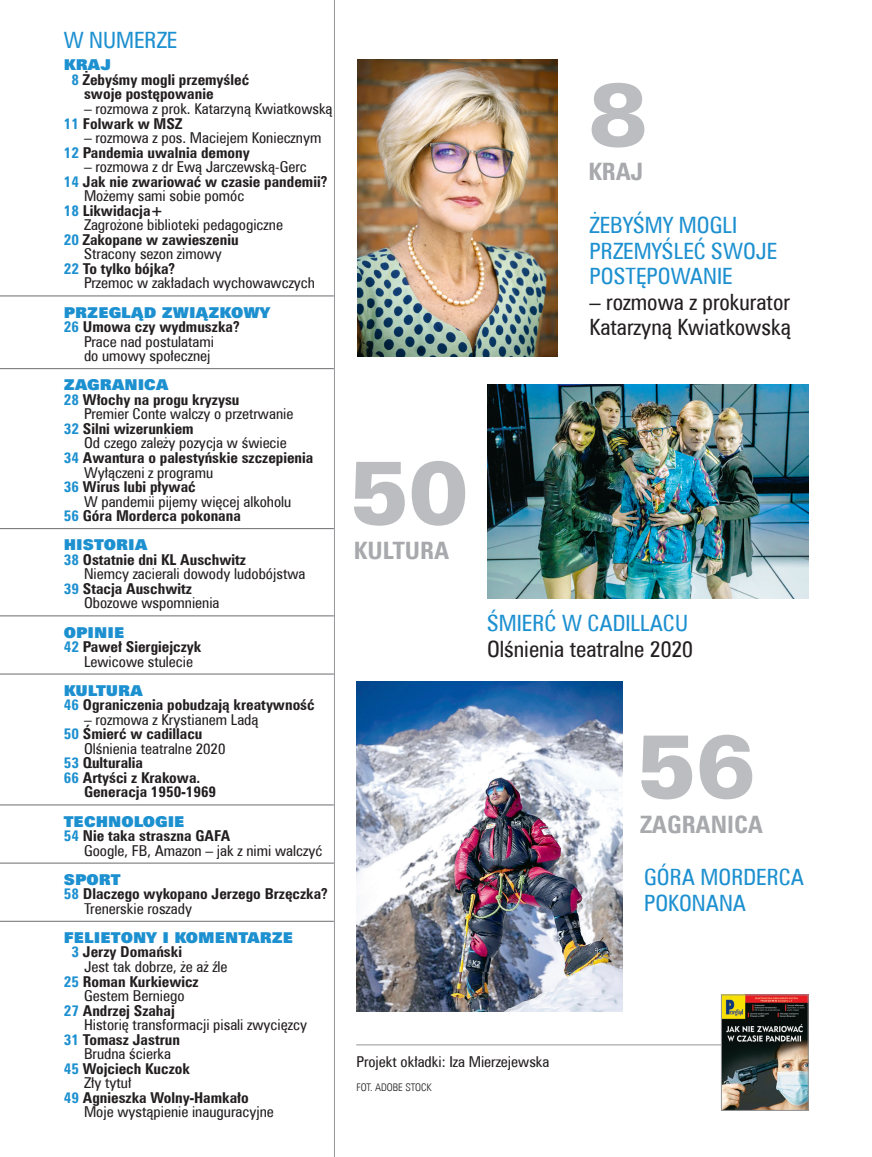
<style>
.page{position:relative;width:872px;height:1157px;background:#fff}
.page>*{position:absolute;margin:0;border:0;box-sizing:border-box;transform-origin:0 0}
.t1{font:90px "Zurich Blk EU";color:#bcbdc0}
.spis_fota_szary{font:700 24px "Zurich Cn EU";color:#a8a9ad}
.spis_fota_niebieski{font:22.5px/25.5px "Zurich Cn EU";color:#1d90d0}
.spis_fota_czarny{font:22.5px/25.5px "Zurich Cn EU";color:#231f20}
.spis_styl{font:15px/14.5px "Zurich Cn EU";color:#231f20}
.spis_styl-2{font:700 15px/14.5px "Zurich Cn EU";color:#231f20}
.spis_dzial_linia{font:15px "Zurich X Blk EU";color:#1d90d0}
.spis_dzial{font:15px "Zurich X Blk EU";color:#1d90d0}
.t2{font:10.5px "Zurich Lt Cn EU";color:#231f20}
.s1{color:#1d90d0}
.s2{font-weight:400}
.s3{font-weight:700;color:#1d90d0}
.s4{font-weight:700}
</style>
<div class="page">
<img style="left:356px;top:681px;width:266px;height:330px">
<hr style="left:334px;top:0;width:1px;height:1157px;background:#939598">
<hr style="left:0;top:295px;width:334px;height:1px;background:#6c6d70">
<hr style="left:0;top:368px;width:334px;height:1px;background:#6c6d70">
<hr style="left:0;top:528px;width:334px;height:1px;background:#6c6d70">
<hr style="left:0;top:615px;width:334px;height:1px;background:#6c6d70">
<hr style="left:0;top:673px;width:334px;height:1px;background:#6c6d70">
<hr style="left:0;top:804px;width:334px;height:1px;background:#6c6d70">
<hr style="left:0;top:862px;width:334px;height:1px;background:#6c6d70">
<hr style="left:0;top:921px;width:334px;height:1px;background:#6c6d70">
<hr style="left:356px;top:1044px;width:407px;height:1px;background:#939598">
<img style="left:723px;top:996px;width:83px;height:112px">
<div style="left:721px;top:994px;width:87px;height:116px;border:1px solid #939598"></div>
<img style="left:357px;top:60px;width:200px;height:297px">
<img style="left:487px;top:384px;width:321px;height:214px">
<p class="spis_fota_niebieski" style="left:64px;top:27px;width:115px">W NUMERZE</p>
<p class="spis_dzial" style="left:64px;top:56px;width:49px">KRAJ</p>
<p class="spis_styl-2" style="left:84px;top:72px;width:167px;text-indent:-13px"><span class="s1">8</span> Żebyśmy mogli przemyśleć swoje postępowanie</p>
<p class="spis_styl" style="left:84px;top:101px;width:250px">– rozmowa z prok. Katarzyną Kwiatkowską</p>
<p class="spis_styl-2" style="left:64px;top:116px;width:120px"><span class="s1">11</span> Folwark w MSZ</p>
<p class="spis_styl" style="left:84px;top:130px;width:239px">– rozmowa z pos. Maciejem Koniecznym</p>
<p class="spis_styl-2" style="left:64px;top:145px;width:187px"><span class="s1">12</span> Pandemia uwalnia demony</p>
<p class="spis_styl" style="left:84px;top:159px;width:224px">– rozmowa z dr Ewą Jarczewską-Gerc</p>
<p class="spis_styl-2" style="left:84px;top:174px;width:245px;text-indent:-20px"><span class="s1">14</span> Jak nie zwariować w czasie pandemii?<br><span class="s2">Możemy sami sobie pomóc</span></p>
<p class="spis_styl" style="left:84px;top:203px;width:200px;text-indent:-20px"><span class="s3">18</span> <span class="s4">Likwidacja+<br></span>Zagrożone biblioteki pedagogiczne</p>
<p class="spis_styl-2" style="left:64px;top:232px;width:176px;text-align:center"><span class="s1">20</span> Zakopane w zawieszeniu<br><span class="s2">Stracony sezon zimowy</span></p>
<p class="spis_styl" style="left:84px;top:261px;width:233px;text-indent:-20px"><span class="s3">22</span> <span class="s4">To tylko bójka?<br></span>Przemoc w zakładach wychowawczych</p>
<p class="spis_dzial_linia" style="left:64px;top:303px;width:208px">PRZEGLĄD ZWIĄZKOWY</p>
<p class="spis_styl" style="left:64px;top:319px;width:177px;text-align:center"><span class="s3">26</span> <span class="s4">Umowa czy wydmuszka?<br></span>Prace nad postulatami<br>do umowy społecznej</p>
<p class="spis_dzial_linia" style="left:64px;top:375px;width:106px">ZAGRANICA</p>
<p class="spis_styl" style="left:84px;top:392px;width:211px;text-indent:-20px"><span class="s3">28</span> <span class="s4">Włochy na progu kryzysu<br></span>Premier Conte walczy o przetrwanie</p>
<p class="spis_styl" style="left:84px;top:421px;width:204px;text-indent:-20px"><span class="s3">32</span> <span class="s4">Silni wizerunkiem<br></span>Od czego zależy pozycja w świecie</p>
<p class="spis_styl-2" style="left:84px;top:450px;width:231px;text-indent:-20px"><span class="s1">34</span> Awantura o palestyńskie szczepienia<br><span class="s2">Wyłączeni z programu</span></p>
<p class="spis_styl" style="left:84px;top:479px;width:209px;text-indent:-20px"><span class="s3">36</span> <span class="s4">Wirus lubi pływać<br></span>W pandemii pijemy więcej alkoholu</p>
<p class="spis_styl-2" style="left:64px;top:508px;width:179px"><span class="s1">56</span> Góra Morderca pokonana</p>
<p class="spis_dzial_linia" style="left:64px;top:535px;width:85px">HISTORIA</p>
<p class="spis_styl" style="left:84px;top:552px;width:223px;text-indent:-20px"><span class="s3">38</span> <span class="s4">Ostatnie dni KL Auschwitz<br></span>Niemcy zacierali dowody ludobójstwa</p>
<p class="spis_styl" style="left:84px;top:581px;width:137px;text-indent:-20px"><span class="s3">39</span> <span class="s4">Stacja Auschwitz<br></span>Obozowe wspomnienia</p>
<p class="spis_dzial_linia" style="left:64px;top:622px;width:62px">OPINIE</p>
<p class="spis_styl-2" style="left:84px;top:639px;width:119px;text-indent:-20px"><span class="s1">42</span> Paweł Siergiejczyk<br><span class="s2">Lewicowe stulecie</span></p>
<p class="spis_dzial_linia" style="left:64px;top:681px;width:81px">KULTURA</p>
<p class="spis_styl-2" style="left:64px;top:697px;width:252px"><span class="s1">46</span> Ograniczenia pobudzają kreatywność</p>
<p class="spis_styl" style="left:84px;top:712px;width:176px">– rozmowa z Krystianem Ladą</p>
<p class="spis_styl" style="left:84px;top:726px;width:143px;text-indent:-20px"><span class="s3">50</span> <span class="s4">Śmierć w cadillacu<br></span>Olśnienia teatralne 2020</p>
<p class="spis_styl-2" style="left:64px;top:755px;width:81px"><span class="s1">53</span> Qulturalia</p>
<p class="spis_styl-2" style="left:84px;top:770px;width:134px;text-indent:-20px"><span class="s1">66</span> Artyści z Krakowa.<br>Generacja 1950-1969</p>
<p class="spis_dzial_linia" style="left:64px;top:811px;width:122px">TECHNOLOGIE</p>
<p class="spis_styl" style="left:84px;top:828px;width:240px;text-indent:-20px"><span class="s3">54</span> <span class="s4">Nie taka straszna GAFA<br></span>Google, FB, Amazon – jak z nimi walczyć</p>
<p class="spis_dzial_linia" style="left:64px;top:870px;width:58px">SPORT</p>
<p class="spis_styl-2" style="left:84px;top:886px;width:245px;text-indent:-20px"><span class="s1">58</span> Dlaczego wykopano Jerzego Brzęczka?<br><span class="s2">Trenerskie roszady</span></p>
<p class="spis_dzial_linia" style="left:64px;top:928px;width:231px">FELIETONY I KOMENTARZE</p>
<p class="spis_styl" style="left:84px;top:944px;width:145px;text-indent:-13px"><span class="s3">3</span> <span class="s4">Jerzy Domański<br></span>Jest tak dobrze, że aż źle</p>
<p class="spis_styl-2" style="left:64px;top:973px;width:136px;text-align:center"><span class="s1">25</span> Roman Kurkiewicz<br><span class="s2">Gestem Berniego</span></p>
<p class="spis_styl" style="left:84px;top:1003px;width:224px;text-indent:-20px"><span class="s3">27</span> <span class="s4">Andrzej Szahaj<br></span>Historię transformacji pisali zwycięzcy</p>
<p class="spis_styl-2" style="left:84px;top:1031px;width:98px;text-indent:-20px"><span class="s1">31</span> Tomasz Jastrun<br><span class="s2">Brudna ścierka</span></p>
<p class="spis_styl-2" style="left:84px;top:1061px;width:107px;text-indent:-20px"><span class="s1">45</span> Wojciech Kuczok<br><span class="s2">Zły tytuł</span></p>
<p class="spis_styl" style="left:84px;top:1090px;width:191px;text-indent:-20px"><span class="s3">49</span> <span class="s4">Agnieszka Wolny-Hamkało<br></span>Moje wystąpienie inauguracyjne</p>
<p class="t1" style="left:588px;top:60px;width:61px">8</p>
<p class="spis_fota_szary" style="left:588px;top:157px;width:57px">KRAJ</p>
<p class="spis_fota_niebieski" style="left:589px;top:212px;width:189px">ŻEBYŚMY MOGLI<br>PRZEMYŚLEĆ SWOJE<br>POSTĘPOWANIE</p>
<p class="spis_fota_czarny" style="left:589px;top:289px;width:203px">– rozmowa z prokurator<br>Katarzyną Kwiatkowską</p>
<p class="t1" style="left:350px;top:438px;width:120px">50</p>
<p class="spis_fota_szary" style="left:354px;top:535px;width:97px">KULTURA</p>
<p class="spis_fota_niebieski" style="left:487px;top:610px;width:202px">ŚMIERĆ W CADILLACU</p>
<p class="spis_fota_czarny" style="left:487px;top:636px;width:207px">Olśnienia teatralne 2020</p>
<p class="t1" style="left:637px;top:711px;width:120px">56</p>
<p class="spis_fota_szary" style="left:640px;top:809px;width:124px">ZAGRANICA</p>
<p class="spis_fota_niebieski" style="left:644px;top:864px;width:162px">GÓRA MORDERCA<br>POKONANA</p>
<p class="spis_styl" style="left:356px;top:1054px;width:194px">Projekt okładki: Iza Mierzejewska</p>
<p class="t2" style="left:356px;top:1080px;width:77px">FOT. ADOBE STOCK</p>
</div>
